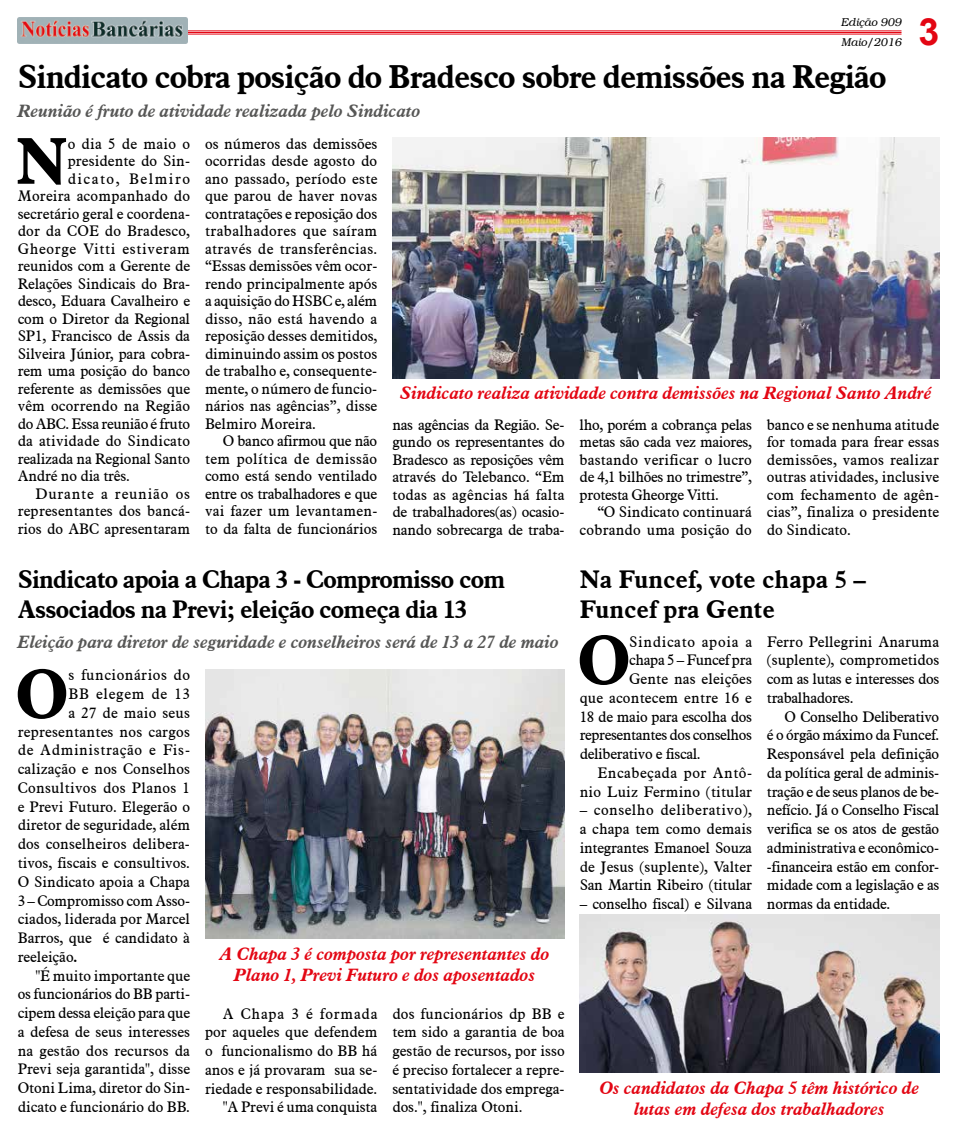
<style>
.page{position:relative;width:957px;height:1134px;background:#fff}
.page>*{position:absolute;margin:0;border:0;box-sizing:border-box;transform-origin:0 0}
.t1{font:700 68px "Aldine 721 BT";color:#000}
.t2{font:700 64.38px "Aldine 721 BT";color:#000}
.t3{font:700 37.5px "Arial";color:#e30613}
.t4{font:700 32.5px "Aldine 721 BT";letter-spacing:-.03em;color:#000}
.t5{font:700 25px/30px "Aldine 721 BT";letter-spacing:-.03em;color:#000}
.t6{font:700 25px/30px "Aldine 721 BT";color:#000}
.t7{font:italic 700 17.5px/21px "Aldine 721 BT";color:#e30613;text-align:center}
.t8{font:italic 700 17.5px "Aldine 721 BT";color:#575756}
.t9{font:15px/17.5px "Aldine 721 BT";color:#000;text-align:justify}
.t10{font:15px "Aldine 721 BT";letter-spacing:-.02em;color:#000}
.t11{font:15px "Aldine 721 BT";letter-spacing:.045em;color:#000}
.t12{font:15px "Aldine 721 BT";letter-spacing:.035em;color:#000}
.t13{font:15px "Aldine 721 BT";letter-spacing:.05em;color:#000}
.t14{font:15px "Aldine 721 BT";letter-spacing:-.025em;color:#000}
.t15{font:15px "Aldine 721 BT";letter-spacing:.025em;color:#000}
.t16{font:15px "Aldine 721 BT";letter-spacing:.055em;color:#000}
.t17{font:15px "Aldine 721 BT";letter-spacing:.1em;color:#000}
.t18{font:15px "Aldine 721 BT";letter-spacing:.02em;color:#000}
.t19{font:italic 11.25px/20px "Brooklyn";color:#000}
.s1{font-weight:700}
</style>
<div class="page">
<hr style="left:48px;top:34px;width:853px;height:1px;background:#e30613">
<hr style="left:48px;top:32px;width:853px;height:1px;background:#e30613">
<hr style="left:48px;top:31px;width:853px;height:1px;background:#e30613">
<img style="left:18px;top:18px;width:170px;height:25px">
<img style="left:580px;top:915px;width:359px;height:157px">
<img style="left:205px;top:669px;width:359px;height:270px">
<img style="left:392px;top:137px;width:547px;height:242px">
<p class="t19" style="left:841px;top:12px;width:62px">Edição 909<br>Maio/2016</p>
<h3 class="t4" style="left:18px;top:56px;width:870px">Sindicato cobra posição do Bradesco sobre demissões na Região</h3>
<p class="t8" style="left:18px;top:100px;width:404px">Reunião é fruto de atividade realizada pelo Sindicato</p>
<h3 class="t3" style="left:918px;top:5px;width:22px">3</h3>
<h2 class="t2" style="left:16px;top:122px;width:53px">N</h2>
<p class="t18" style="left:68px;top:134px;width:124px">o dia 5 de maio o</p>
<p class="t9" style="left:68px;top:152px;width:124px">presidente do Sin-</p>
<p class="t17" style="left:68px;top:169px;width:124px">dicato, Belmiro</p>
<p class="t9" style="left:18px;top:187px;width:174px">Moreira acompanhado do</p>
<p class="t9" style="left:18px;top:205px;width:174px">secretário geral e coordena-</p>
<p class="t9" style="left:18px;top:222px;width:174px">dor da COE do Bradesco,</p>
<p class="t13" style="left:18px;top:239px;width:174px">Gheorge Vitti estiveram</p>
<p class="t9" style="left:18px;top:257px;width:174px">reunidos com a Gerente de</p>
<p class="t9" style="left:18px;top:275px;width:174px">Relações Sindicais do Bra-</p>
<p class="t9" style="left:18px;top:292px;width:174px">desco, Eduara Cavalheiro e</p>
<p class="t9" style="left:18px;top:310px;width:174px">com o Diretor da Regional</p>
<p class="t9" style="left:18px;top:327px;width:174px">SP1, Francisco de Assis da</p>
<p class="t9" style="left:18px;top:345px;width:174px">Silveira Júnior, para cobra-</p>
<p class="t9" style="left:18px;top:362px;width:174px">rem uma posição do banco</p>
<p class="t9" style="left:18px;top:380px;width:174px">referente as demissões que</p>
<p class="t9" style="left:18px;top:397px;width:174px">vêm ocorrendo na Região</p>
<p class="t10" style="left:18px;top:414px;width:174px">do ABC. Essa reunião é fruto</p>
<p class="t9" style="left:18px;top:432px;width:174px">da atividade do Sindicato</p>
<p class="t9" style="left:18px;top:450px;width:174px">realizada na Regional Santo</p>
<p class="t9" style="left:18px;top:467px;width:114px">André no dia três.</p>
<p class="t16" style="left:35px;top:484px;width:156px">Durante a reunião os</p>
<p class="t9" style="left:18px;top:502px;width:174px">representantes dos bancá-</p>
<p class="t9" style="left:18px;top:520px;width:174px">rios do ABC apresentaram</p>
<p class="t9" style="left:205px;top:135px;width:174px">os números das demissões ocorridas desde agosto do ano passado, período este que parou de haver novas contratações e reposição dos trabalhadores que saíram através de transferências. “Essas demissões vêm ocor&shy;rendo principalmente após a aquisição do HSBC e, além disso, não está havendo a reposição desses demitidos, diminuindo assim os postos de trabalho e, consequente&shy;mente, o número de funcio&shy;nários nas agências”, disse Belmiro Moreira.</p>
<p class="t9" style="left:205px;top:432px;width:174px;text-indent:18px">O banco afirmou que não tem política de demissão como está sendo ventilado entre os trabalhadores e que vai fazer um levantamen&shy;to da falta de funcionários</p>
<p class="t7" style="left:400px;top:382px;width:533px">Sindicato realiza atividade contra demissões na Regional Santo André</p>
<p class="t9" style="left:392px;top:415px;width:174px">nas agências da Região. Se&shy;gundo os representantes do Bradesco as reposições vêm através do Telebanco. “Em todas as agências há falta de trabalhadores(as) ocasio&shy;nando sobrecarga de traba-</p>
<p class="t9" style="left:579px;top:415px;width:174px">lho, porém a cobrança pelas metas são cada vez maiores, bastando verificar o lucro de 4,1 bilhões no trimestre”, protesta Gheorge Vitti.</p>
<p class="t9" style="left:579px;top:503px;width:174px;text-align:right">“O Sindicato continuará cobrando uma posição do</p>
<p class="t9" style="left:767px;top:415px;width:174px">banco e se nenhuma atitude for tomada para frear essas demissões, vamos realizar outras atividades, inclusive com fechamento de agên&shy;cias”, finaliza o presidente do Sindicato.</p>
<h3 class="t5" style="left:18px;top:564px;width:489px">Sindicato apoia a Chapa 3 - Compromisso com<br>Associados na Previ; eleição começa dia 13</h3>
<p class="t8" style="left:18px;top:632px;width:542px">Eleição para diretor de seguridade e conselheiros será de 13 a 27 de maio</p>
<h1 class="t1" style="left:15px;top:652px;width:55px">O</h1>
<p class="t12" style="left:68px;top:666px;width:123px">s funcionários do</p>
<p class="t13" style="left:68px;top:685px;width:123px">BB elegem de 13</p>
<p class="t9" style="left:68px;top:704px;width:123px">a 27 de maio seus</p>
<p class="t9" style="left:18px;top:722px;width:174px">representantes nos cargos</p>
<p class="t11" style="left:18px;top:741px;width:174px">de Administração e Fis-</p>
<p class="t9" style="left:18px;top:760px;width:174px">calização e nos Conselhos</p>
<p class="t15" style="left:18px;top:778px;width:174px">Consultivos dos Planos 1</p>
<p class="t9" style="left:18px;top:797px;width:174px">e Previ Futuro. Elegerão o</p>
<p class="t9" style="left:18px;top:816px;width:174px">diretor de seguridade, além</p>
<p class="t9" style="left:18px;top:835px;width:174px">dos conselheiros delibera-</p>
<p class="t9" style="left:18px;top:854px;width:174px">tivos, fiscais e consultivos.</p>
<p class="t9" style="left:18px;top:872px;width:174px">O Sindicato apoia a Chapa</p>
<p class="t9" style="left:18px;top:891px;width:174px">3 – Compromisso com Asso-</p>
<p class="t9" style="left:18px;top:910px;width:174px">ciados, liderada por Marcel</p>
<p class="t9" style="left:18px;top:929px;width:174px">Barros, que é candidato à</p>
<p class="t9" style="left:18px;top:947px;width:61px">reeleição<span class="s1">.</span></p>
<p class="t9" style="left:35px;top:966px;width:156px">"É muito importante que</p>
<p class="t9" style="left:18px;top:985px;width:174px">os funcionários do BB parti-</p>
<p class="t9" style="left:18px;top:1004px;width:174px">cipem dessa eleição para que</p>
<p class="t9" style="left:18px;top:1022px;width:174px">a defesa de seus interesses</p>
<p class="t9" style="left:18px;top:1041px;width:174px">na gestão dos recursos da</p>
<p class="t9" style="left:18px;top:1060px;width:174px">Previ seja garantida", disse</p>
<p class="t9" style="left:18px;top:1079px;width:174px">Otoni Lima, diretor do Sin-</p>
<p class="t9" style="left:18px;top:1097px;width:174px">dicato e funcionário do BB.</p>
<p class="t7" style="left:220px;top:943px;width:331px">A Chapa 3 é composta por representantes do<br>Plano 1, Previ Futuro e dos aposentados</p>
<p class="t9" style="left:392px;top:1004px;width:174px;line-height:18.8px">dos funcionários dp BB e tem sido a garantia de boa gestão de recursos, por isso é preciso fortalecer a repre&shy;sentatividade dos emprega&shy;dos.", finaliza Otoni.</p>
<p class="t9" style="left:205px;top:1004px;width:174px;line-height:18.8px;text-align:right">A Chapa 3 é formada por aqueles que defendem o funcionalismo do BB há anos e já provaram sua se&shy;riedade e responsabilidade. "A Previ é uma conquista</p>
<h3 class="t6" style="left:580px;top:564px;width:288px">Na Funcef, vote chapa 5 –<br>Funcef pra Gente</h3>
<h1 class="t1" style="left:577px;top:618px;width:55px">O</h1>
<p class="t11" style="left:629px;top:632px;width:124px">Sindicato apoia a</p>
<p class="t10" style="left:629px;top:651px;width:124px">chapa 5 – Funcef pra</p>
<p class="t9" style="left:629px;top:670px;width:124px">Gente nas eleições</p>
<p class="t9" style="left:580px;top:689px;width:174px">que acontecem entre 16 e</p>
<p class="t10" style="left:580px;top:707px;width:174px">18 de maio para escolha dos</p>
<p class="t14" style="left:580px;top:726px;width:174px">representantes dos conselhos</p>
<p class="t10" style="left:580px;top:745px;width:122px">deliberativo e fiscal.</p>
<p class="t12" style="left:597px;top:763px;width:156px">Encabeçada por Antô-</p>
<p class="t9" style="left:580px;top:782px;width:174px">nio Luiz Fermino (titular</p>
<p class="t9" style="left:580px;top:800px;width:174px;line-height:18.8px">– conselho deliberativo), a chapa tem como demais integrantes Emanoel Souza de Jesus (suplente), Valter San Martin Ribeiro (titular</p>
<p class="t9" style="left:580px;top:895px;width:174px">– conselho fiscal) e Silvana</p>
<p class="t9" style="left:767px;top:632px;width:174px;line-height:18.8px">Ferro Pellegrini Anaruma (suplente), comprometidos com as lutas e interesses dos trabalhadores.</p>
<p class="t9" style="left:767px;top:707px;width:174px;line-height:18.8px;text-indent:18px">O Conselho Deliberativo é o órgão máximo da Funcef.<br>Responsável pela definição da política geral de adminis&shy;tração e de seus planos de be&shy;nefício. Já o Conselho Fiscal verifica se os atos de gestão administrativa e econômico--financeira estão em confor&shy;midade com a legislação e as normas da entidade.</p>
<p class="t7" style="left:599px;top:1077px;width:321px">Os candidatos da Chapa 5 têm histórico de lutas em defesa dos trabalhadores</p>
</div>
